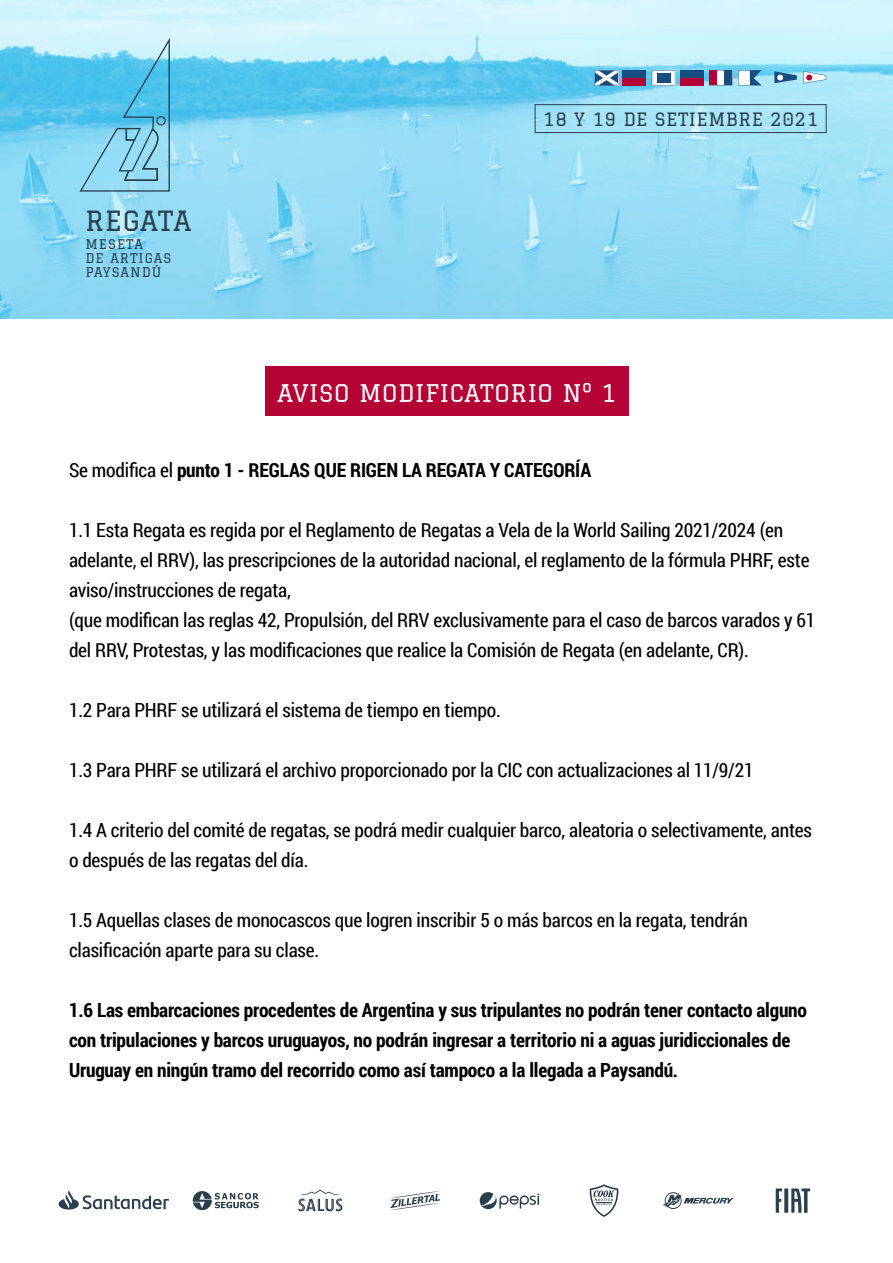
<style>
.page{position:relative;width:893px;height:1263px;background:#fff}
.page>*{position:absolute;margin:0;border:0;box-sizing:border-box;transform-origin:0 0}
.t1{font:27.15px "Graduate";letter-spacing:.025em;color:#293f4d}
.t2{font:23.7px "Graduate";letter-spacing:.025em;color:#fff}
.t3{font:19.5px/30px "Roboto Condensed";letter-spacing:-.01em;color:#000}
.t4{font:700 19.5px/30px "Roboto Condensed";letter-spacing:-.01em;color:#000}
.t5{font:18px "Graduate";letter-spacing:.025em;color:#293f4d}
.t6{font:13.05px/14.1px "Graduate";letter-spacing:.075em;color:#293f4d}
.s1{font-weight:400}
</style>
<div class="page">
<svg style="left:0;top:0;width:893px;height:319px;background:#99def5"></svg>
<svg style="left:389px;top:1191px;width:52px;height:19px"></svg>
<svg style="left:480px;top:1192px;width:59px;height:17px"></svg>
<svg style="left:663px;top:1192px;width:71px;height:17px"></svg>
<svg style="left:776px;top:1188px;width:34px;height:25px"></svg>
<svg style="left:589px;top:1184px;width:30px;height:33px"></svg>
<svg style="left:193px;top:1191px;width:66px;height:19px"></svg>
<svg style="left:58px;top:1190px;width:111px;height:20px"></svg>
<svg style="left:298px;top:1190px;width:44px;height:21px"></svg>
<div style="left:265px;top:367px;width:363px;height:49px;background:#b50335"></div>
<svg style="left:79px;top:38px;width:91px;height:154px;background:#73c8e5"></svg>
<svg style="left:717px;top:70px;width:7px;height:15px"></svg>
<svg style="left:652px;top:70px;width:23px;height:16px"></svg>
<div style="left:623px;top:70px;width:23px;height:8px;background:#184b7f"></div>
<div style="left:623px;top:78px;width:23px;height:7px;background:#b50335"></div>
<div style="left:681px;top:78px;width:23px;height:7px;background:#b50335"></div>
<div style="left:681px;top:70px;width:23px;height:8px;background:#184b7f"></div>
<div style="left:709px;top:70px;width:8px;height:15px;background:#b50335"></div>
<div style="left:724px;top:70px;width:8px;height:15px;background:#184b7f"></div>
<div style="left:657px;top:73px;width:13px;height:9px;background:#184b7f"></div>
<svg style="left:738px;top:70px;width:24px;height:15px"></svg>
<svg style="left:774px;top:71px;width:23px;height:12px"></svg>
<svg style="left:803px;top:71px;width:23px;height:12px"></svg>
<svg style="left:595px;top:70px;width:23px;height:16px"></svg>
<div style="left:535px;top:104px;width:292px;height:29px;border:1px solid #293f4d"></div>
<h1 class="t1" style="left:85px;top:206px;width:108px">REGATA</h1>
<p class="t6" style="left:85px;top:237px;width:87px">MESETA<br>DE ARTIGAS<br>PAYSANDÚ</p>
<p class="t5" style="left:543px;top:109px;width:277px">18 Y 19 DE SETIEMBRE 2021</p>
<p class="t2" style="left:277px;top:379px;width:341px">AVISO MODIFICATORIO Nº 1</p>
<p class="t4" style="left:69px;top:454px;width:524px"><span class="s1">Se modifica el</span> punto 1 - REGLAS QUE RIGEN LA REGATA Y CATEGORÍA</p>
<p class="t3" style="left:69px;top:514px;width:748px">1.1 Esta Regata es regida por el Reglamento de Regatas a Vela de la World Sailing 2021/2024 (en adelante, el RRV), las prescripciones de la autoridad nacional, el reglamento de la fórmula PHRF, este aviso/instrucciones de regata,<br>(que modifican las reglas 42, Propulsión, del RRV exclusivamente para el caso de barcos varados y 61 del RRV, Protestas, y las modificaciones que realice la Comisión de Regata (en adelante, CR).</p>
<p class="t3" style="left:69px;top:694px;width:433px">1.2 Para PHRF se utilizará el sistema de tiempo en tiempo.</p>
<p class="t3" style="left:69px;top:754px;width:686px">1.3 Para PHRF se utilizará el archivo proporcionado por la CIC con actualizaciones al 11/9/21</p>
<p class="t3" style="left:69px;top:814px;width:744px">1.4 A criterio del comité de regatas, se podrá medir cualquier barco, aleatoria o selectivamente, antes o después de las regatas del día.</p>
<p class="t3" style="left:69px;top:904px;width:680px">1.5 Aquellas clases de monocascos que logren inscribir 5 o más barcos en la regata, tendrán clasificación aparte para su clase.</p>
<p class="t4" style="left:69px;top:994px;width:740px">1.6 Las embarcaciones procedentes de Argentina y sus tripulantes no podrán tener contacto alguno con tripulaciones y barcos uruguayos, no podrán ingresar a territorio ni a aguas juridiccionales de<br>Uruguay en ningún tramo del recorrido como así tampoco a la llegada a Paysandú.</p>
</div>
